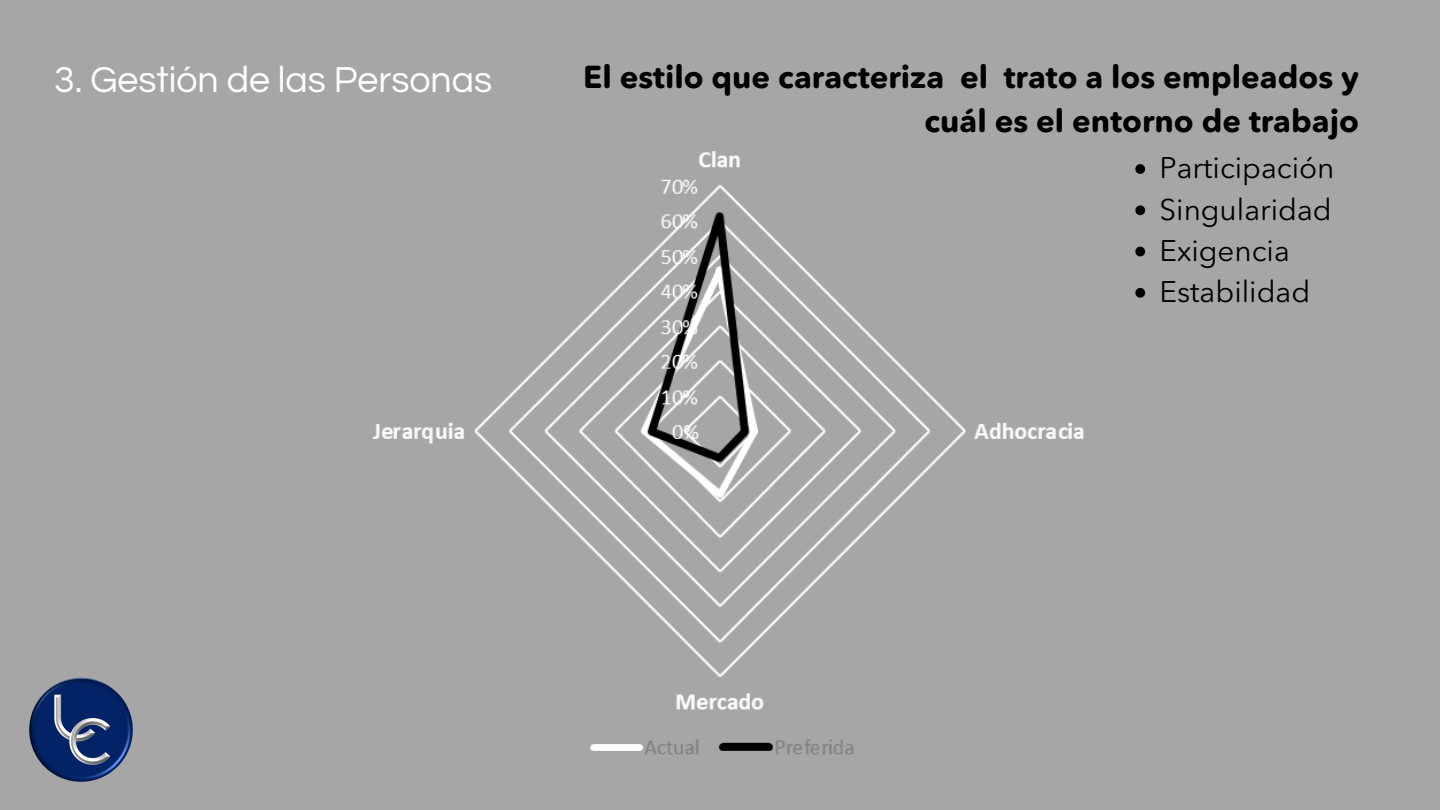
<style>
.page{position:relative;width:1440px;height:810px;background:#a6a6a6}
.page>*{position:absolute;margin:0;border:0;box-sizing:border-box;transform-origin:0 0}
.t1{font:37.5px "Questrial";color:#fff}
.t2{font:700 31.5px/43.5px "Avenir Next Rounded Std";color:#000;text-align:right}
.t3{font:29.7px/41.2px "Avenir Next Rounded Std";color:#000}
</style>
<div class="page">
<img style="left:372px;top:151px;width:774px;height:604px">
<img style="left:30px;top:677px;width:102px;height:104px">
<svg style="left:1135px;top:164px;width:10px;height:10px"></svg>
<svg style="left:1135px;top:205px;width:10px;height:10px"></svg>
<svg style="left:1135px;top:247px;width:10px;height:9px"></svg>
<svg style="left:1135px;top:288px;width:10px;height:10px"></svg>
<p class="t1" style="left:54px;top:62px;width:439px">3. Gestión de las Personas</p>
<p class="t2" style="left:583px;top:55px;width:777px">El estilo que caracteriza el trato a los empleados y cuál es el entorno de trabajo</p>
<p class="t3" style="left:1160px;top:147px;width:176px">Participación<br>Singularidad<br>Exigencia<br>Estabilidad</p>
</div>
